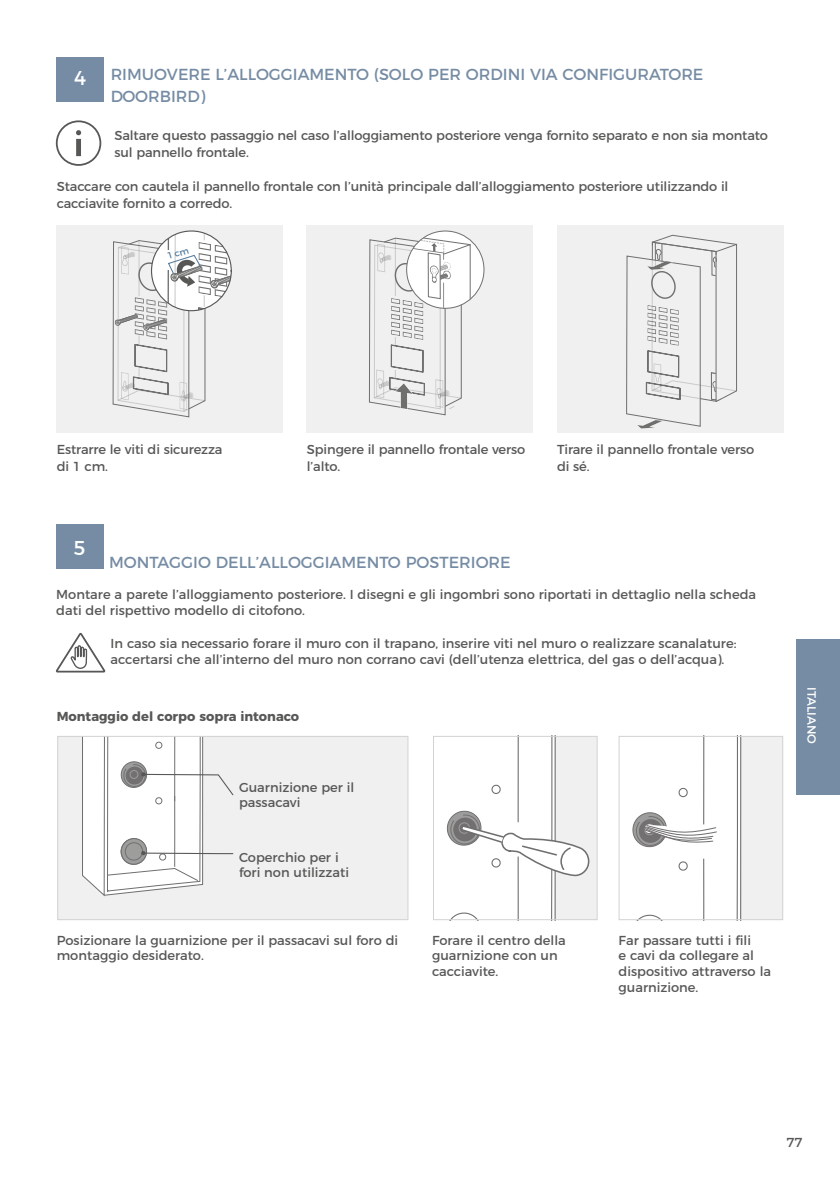
<style>
.page{position:relative;width:840px;height:1191px;background:#fff}
.page>*{position:absolute;margin:0;border:0;box-sizing:border-box;transform-origin:0 0}
.t1{font:20px "Montserrat";color:#fff}
.t2{font:16px/22px "Montserrat";color:#768ca4}
.t3{font:13px/15.6px "Montserrat";color:#575756}
.t4{font:700 13px "Montserrat";color:#575756}
.t5{font:12px "Montserrat";color:#fff}
.s1{font-size:20px;color:#fff}
</style>
<div class="page">
<div style="left:795px;top:639px;width:44px;height:155px;background:#768ca4"></div>
<div style="left:56px;top:524px;width:47px;height:45px;background:#768ca4"></div>
<svg style="left:56px;top:559px;width:50px;height:114px"></svg>
<div style="left:57px;top:57px;width:47px;height:45px;background:#768ca4"></div>
<div style="left:56px;top:120px;width:45px;height:46px;border:2px solid #575756;border-radius:50%"></div>
<div style="left:76px;top:139px;width:5px;height:17px;background:#575756"></div>
<svg style="left:76px;top:130px;width:5px;height:5px"></svg>
<div style="left:58px;top:736px;width:350px;height:183px;background:#f0f0f0"></div>
<div style="left:57px;top:736px;width:351px;height:184px;border:1px solid #d2d2d2"></div>
<svg style="left:82px;top:736px;width:152px;height:161px"></svg>
<div style="left:433px;top:736px;width:164px;height:183px;background:#f0f0f0"></div>
<svg style="left:435px;top:738px;width:155px;height:180px"></svg>
<div style="left:433px;top:736px;width:164px;height:184px;border:1px solid #d2d2d2"></div>
<div style="left:618px;top:736px;width:164px;height:183px;background:#f0f0f0"></div>
<svg style="left:620px;top:738px;width:121px;height:180px"></svg>
<div style="left:618px;top:736px;width:164px;height:184px;border:1px solid #d2d2d2"></div>
<div style="left:57px;top:225px;width:226px;height:208px;background:#f0f0f0"></div>
<div style="left:307px;top:225px;width:225px;height:208px;background:#f0f0f0"></div>
<div style="left:556px;top:225px;width:226px;height:208px;background:#f0f0f0"></div>
<svg style="left:626px;top:235px;width:111px;height:193px"></svg>
<div style="left:406px;top:231px;width:77px;height:77px;background:#fff;border-radius:50%"></div>
<svg style="left:369px;top:231px;width:102px;height:185px"></svg>
<div style="left:406px;top:231px;width:78px;height:78px;border:1px solid #6f6f6e;border-radius:50%"></div>
<svg style="left:112px;top:231px;width:119px;height:187px"></svg>
<p class="t2" style="left:111px;top:62px;width:594px;text-indent:-36px"><span class="s1">4</span> RIMUOVERE L’ALLOGGIAMENTO (SOLO PER ORDINI VIA CONFIGURATORE<br>DOORBIRD)</p>
<p class="t3" style="left:114px;top:126px;width:654px;line-height:17px">Saltare questo passaggio nel caso l’alloggiamento posteriore venga fornito separato e non sia montato sul pannello frontale.</p>
<p class="t3" style="left:57px;top:177px;width:672px;line-height:17px">Staccare con cautela il pannello frontale con l’unità principale dall’alloggiamento posteriore utilizzando il cacciavite fornito a corredo.</p>
<p class="t3" style="left:57px;top:440px;width:167px;line-height:17px">Estrarre le viti di sicurezza di 1 cm.</p>
<p class="t3" style="left:307px;top:440px;width:220px;line-height:17px">Spingere il pannello frontale verso l’alto.</p>
<p class="t3" style="left:556px;top:440px;width:198px;line-height:17px">Tirare il pannello frontale verso di sé.</p>
<h1 class="t1" style="left:74px;top:532px;width:13px">5</h1>
<p class="t2" style="left:109px;top:550px;width:403px">MONTAGGIO DELL’ALLOGGIAMENTO POSTERIORE</p>
<p class="t3" style="left:56px;top:585px;width:701px">Montare a parete l’alloggiamento posteriore. I disegni e gli ingombri sono riportati in dettaglio nella scheda dati del rispettivo modello di citofono.</p>
<p class="t3" style="left:110px;top:635px;width:627px">In caso sia necessario forare il muro con il trapano, inserire viti nel muro o realizzare scanalature: accertarsi che all’interno del muro non corrano cavi (dell’utenza elettrica, del gas o dell’acqua).</p>
<p class="t4" style="left:57px;top:705px;width:244px">Montaggio del corpo sopra intonaco</p>
<p class="t3" style="left:239px;top:778px;width:117px">Guarnizione per il passacavi</p>
<p class="t3" style="left:239px;top:848px;width:111px">Coperchio per i fori non utilizzati</p>
<p class="t3" style="left:57px;top:931px;width:343px">Posizionare la guarnizione per il passacavi sul foro di montaggio desiderato.</p>
<p class="t3" style="left:432px;top:931px;width:135px">Forare il centro della guarnizione con un cacciavite.</p>
<p class="t3" style="left:618px;top:931px;width:154px">Far passare tutti i fili<br>e cavi da collegare al dispositivo attraverso la guarnizione.</p>
<p class="t5" style="left:820px;top:687px;width:58px;rotate:90deg">ITALIANO</p>
<p class="t3" style="left:786px;top:1133px;width:18px">77</p>
</div>
